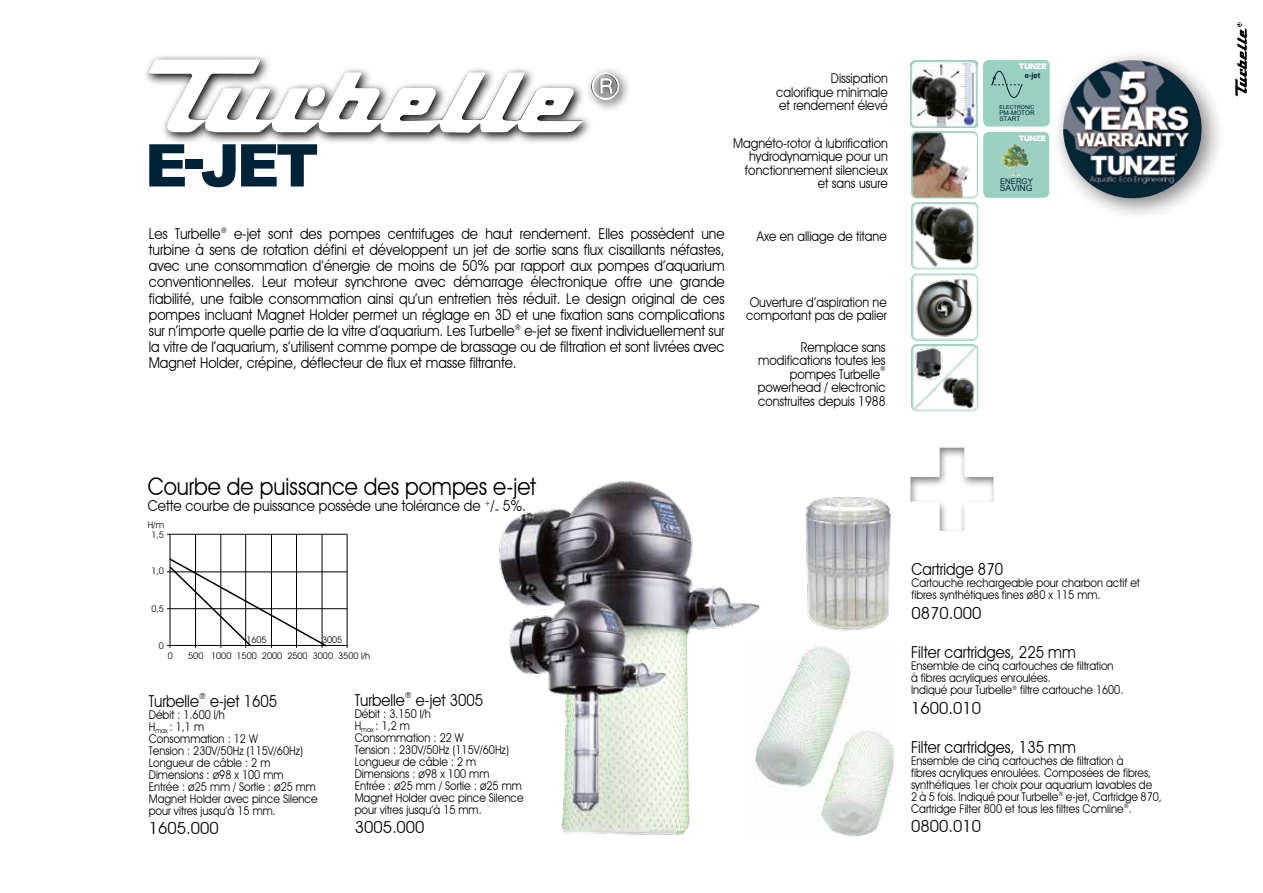
<style>
.page{position:relative;width:1263px;height:893px;background:#fff}
.page>*{position:absolute;margin:0;border:0;box-sizing:border-box;transform-origin:0 0}
.t1{font:900 58.95px "Arial";color:#002337}
.t2{font:24px "Avant Garde IT Cby BT";color:#000;scale:.9 1}
.t3{font:16.5px "Avant Garde IT Cby BT";color:#000;scale:.9 1}
.t4{font:16.5px "Avant Garde IT Cby BT";color:#000}
.t5{font:15px/16.2px "Avant Garde IT Cby BT";color:#000;text-align:justify;scale:.9 1}
.t6{font:13.5px/13.5px "Avant Garde IT Cby BT";color:#000;scale:.9 1}
.t7{font:12px/12px "Avant Garde IT Cby BT";color:#000;scale:.9 1}
.t8{font:9px/10.5px "Avant Garde IT Cby BT";color:#000;text-align:center}
.t9{font:8.7px "Arial";color:#002337}
.t10{font:8.25px "Avant Garde IT Cby BT";color:#000}
.t11{font:7.8px "Arial";color:#002337}
.t12{font:900 7.8px "Arial";letter-spacing:-.06em;color:#fff}
.t13{font:900 7.65px "Arial";letter-spacing:-.06em;color:#fff}
.t14{font:700 7.65px "Arial";color:#002337}
.t15{font:6.75px "Avant Garde IT Cby BT";color:#000}
.t16{font:6.3px/5.7px "Arial";color:#002337}
.t17{font:5.4px "Arial";color:#002337}
</style>
<div class="page">
<img style="left:499px;top:481px;width:262px;height:354px">
<hr style="left:167px;top:572px;width:180px;height:1px;background:#000">
<hr style="left:167px;top:534px;width:180px;height:1px;background:#000">
<hr style="left:167px;top:608px;width:180px;height:1px;background:#000">
<hr style="left:167px;top:645px;width:180px;height:1px;background:#000">
<hr style="left:170px;top:534px;width:1px;height:114px;background:#000">
<hr style="left:195px;top:534px;width:1px;height:114px;background:#000">
<hr style="left:221px;top:534px;width:1px;height:114px;background:#000">
<hr style="left:245px;top:534px;width:1px;height:114px;background:#000">
<hr style="left:271px;top:534px;width:1px;height:114px;background:#000">
<hr style="left:322px;top:534px;width:1px;height:114px;background:#000">
<hr style="left:296px;top:534px;width:1px;height:114px;background:#000">
<hr style="left:347px;top:534px;width:1px;height:114px;background:#000">
<svg style="left:168px;top:557px;width:160px;height:91px"></svg>
<img style="left:911px;top:344px;width:67px;height:31px">
<img style="left:911px;top:274px;width:67px;height:67px">
<img style="left:911px;top:202px;width:67px;height:67px">
<img style="left:911px;top:131px;width:67px;height:67px">
<img style="left:911px;top:60px;width:67px;height:67px">
<div style="left:983px;top:131px;width:67px;height:67px;background:#99d0c2;border-radius:6px"></div>
<div style="left:982px;top:131px;width:68px;height:67px;border:1px solid #fff;border-radius:6px"></div>
<img style="left:1001px;top:144px;width:28px;height:31px">
<div style="left:982px;top:59px;width:68px;height:68px;background:#99d0c2;border-radius:6px"></div>
<div style="left:982px;top:59px;width:68px;height:68px;border:1px solid #fff;border-radius:6px"></div>
<svg style="left:991px;top:59px;width:32px;height:39px"></svg>
<svg style="left:145px;top:56px;width:484px;height:87px"></svg>
<svg style="left:148px;top:59px;width:471px;height:74px"></svg>
<svg style="left:1235px;top:22px;width:12px;height:74px"></svg>
<div style="left:1051px;top:48px;width:174px;height:174px;background:#000;opacity:.5"></div>
<img style="left:1063px;top:60px;width:138px;height:138px;border-radius:69px">
<img style="left:747px;top:642px;width:147px;height:194px">
<img style="left:805px;top:497px;width:87px;height:134px">
<h1 class="t1" style="left:145px;top:123px;width:175px">E-JET</h1>
<p class="t6" style="left:776px;top:72px;width:126px;text-align:justify;text-indent:55px">Dissipation calorifique minimale et rendement élevé</p>
<p class="t6" style="left:733px;top:136px;width:173px;text-align:right">Magnéto-rotor à lubrification hydrodynamique pour un fonctionnement silencieux et sans usure</p>
<p class="t5" style="left:149px;top:225px;width:641px">Les Turbelle<sup>®</sup> e-jet sont des pompes centrifuges de haut rendement. Elles possèdent une turbine à sens de rotation défini et développent un jet de sortie sans flux cisaillants néfastes, avec une consommation d’énergie de moins de 50% par rapport aux pompes d’aquarium conventionnelles. Leur moteur synchrone avec démarrage électronique offre une grande fiabilité, une faible consommation ainsi qu’un entretien très réduit. Le design original de ces pompes incluant Magnet Holder permet un réglage en 3D et une fixation sans complications sur n’importe quelle partie de la vitre d’aquarium. Les Turbelle<sup>®</sup> e-jet se fixent individuellement sur la vitre de l’aquarium, s’utilisent comme pompe de brassage ou de filtration et sont livrées avec Magnet Holder, crépine, déflecteur de flux et masse filtrante.</p>
<p class="t6" style="left:757px;top:230px;width:146px">Axe en alliage de titane</p>
<p class="t6" style="left:746px;top:295px;width:158px">Ouverture d’aspiration ne comportant pas de palier</p>
<p class="t6" style="left:801px;top:340px;width:96px">Remplace sans</p>
<p class="t6" style="left:758px;top:353px;width:143px">modifications toutes les</p>
<p class="t6" style="left:790px;top:367px;width:102px">pompes Turbelle</p>
<p class="t15" style="left:880px;top:364px;width:7px">®</p>
<p class="t6" style="left:758px;top:380px;width:144px">powerhead / electronic construites depuis 1988</p>
<p class="t12" style="left:1019px;top:60px;width:29px">TUNZE</p>
<p class="t14" style="left:1025px;top:70px;width:17px">e-jet</p>
<p class="t17" style="left:999px;top:103px;width:36px">ELECTRONIC</p>
<p class="t16" style="left:999px;top:110px;width:37px">PM-MOTOR<br>START</p>
<p class="t13" style="left:1019px;top:132px;width:29px">TUNZE</p>
<p class="t11" style="left:1000px;top:175px;width:34px">ENERGY</p>
<p class="t9" style="left:1000px;top:182px;width:34px">SAVING</p>
<h2 class="t2" style="left:148px;top:472px;width:433px">Courbe de puissance des pompes e-jet</h2>
<p class="t5" style="left:148px;top:498px;width:422px">Cette courbe de puissance possède une tolérance de <sup>+</sup>/- 5%.</p>
<p class="t8" style="left:148px;top:519px;width:18px">H/m<br>1,5</p>
<p class="t8" style="left:151px;top:566px;width:14px">1,0</p>
<p class="t8" style="left:151px;top:603px;width:14px">0,5</p>
<p class="t8" style="left:159px;top:641px;width:7px">0</p>
<p class="t8" style="left:246px;top:635px;width:22px">1605</p>
<p class="t8" style="left:322px;top:635px;width:22px">3005</p>
<p class="t8" style="left:168px;top:650px;width:7px">0</p>
<p class="t8" style="left:188px;top:650px;width:183px">500 1000 1500 2000 2500 3000 3500 l/h</p>
<h3 class="t3" style="left:355px;top:690px;width:57px">Turbelle</h3>
<p class="t10" style="left:405px;top:690px;width:8px">®</p>
<h3 class="t3" style="left:416px;top:690px;width:76px">e-jet 3005</h3>
<p class="t7" style="left:355px;top:708px;width:189px">Débit : 3.150 l/h<br>H<sub>max</sub> : 1,2 m<br>Consommation : 22 W<br>Tension : 230V/50Hz (115V/60Hz)<br>Longueur de câble : 2 m<br>Dimensions : ø98 x 100 mm<br>Entrée : ø25 mm / Sortie : ø25 mm<br>Magnet Holder avec pince Silence pour vitres jusqu’à 15 mm.</p>
<h3 class="t4" style="left:355px;top:817px;width:71px">3005.000</h3>
<h3 class="t3" style="left:149px;top:691px;width:57px">Turbelle</h3>
<p class="t10" style="left:199px;top:691px;width:8px">®</p>
<h3 class="t3" style="left:210px;top:691px;width:76px">e-jet 1605</h3>
<p class="t7" style="left:149px;top:708px;width:189px">Débit : 1.600 l/h<br>H<sub>max</sub> : 1,1 m<br>Consommation : 12 W<br>Tension : 230V/50Hz (115V/60Hz)<br>Longueur de câble : 2 m<br>Dimensions : ø98 x 100 mm<br>Entrée : ø25 mm / Sortie : ø25 mm<br>Magnet Holder avec pince Silence pour vitres jusqu’à 15 mm.</p>
<h3 class="t4" style="left:149px;top:818px;width:71px">1605.000</h3>
<h3 class="t3" style="left:911px;top:559px;width:103px">Cartridge 870</h3>
<p class="t7" style="left:911px;top:577px;width:255px">Cartouche rechargeable pour charbon actif et fibres synthétiques fines ø80 x 115 mm.</p>
<h3 class="t4" style="left:911px;top:603px;width:71px">0870.000</h3>
<h3 class="t3" style="left:911px;top:642px;width:185px">Filter cartridges, 225 mm</h3>
<p class="t7" style="left:911px;top:660px;width:237px">Ensemble de cinq cartouches de filtration<br>à fibres acryliques enroulées.<br>Indiqué pour Turbelle<sup>®</sup> filtre cartouche 1600.</p>
<h3 class="t4" style="left:911px;top:698px;width:71px">1600.010</h3>
<h3 class="t3" style="left:911px;top:737px;width:185px">Filter cartridges, 135 mm</h3>
<p class="t7" style="left:911px;top:755px;width:280px">Ensemble de cinq cartouches de filtration à<br>fibres acryliques enroulées. Composées de fibres, synthétiques 1er choix pour aquarium lavables de<br>2 à 5 fois. Indiqué pour Turbelle<sup>®</sup> e-jet, Cartridge 870, Cartridge Filter 800 et tous les filtres Comline<sup>®</sup>.</p>
<h3 class="t4" style="left:911px;top:817px;width:71px">0800.010</h3>
</div>
